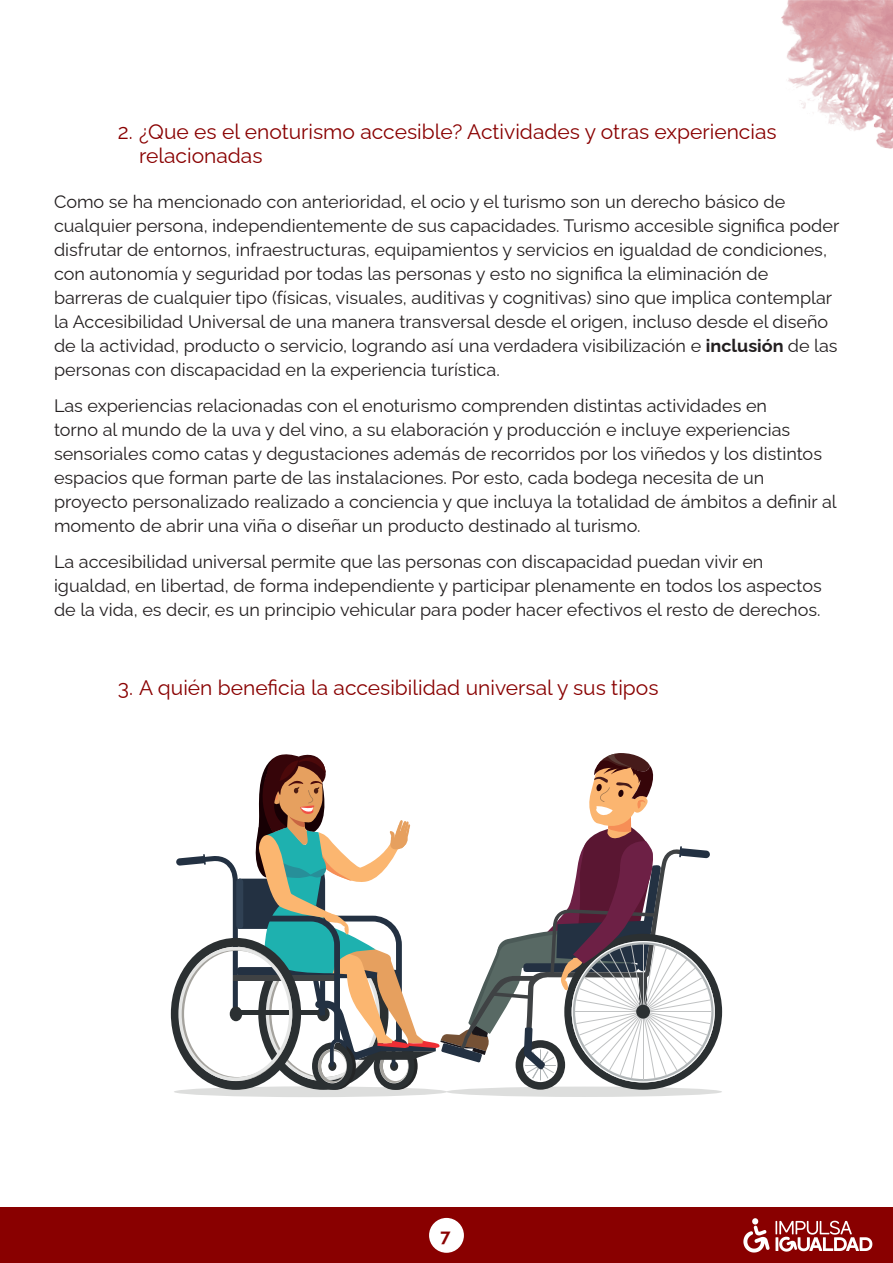
<style>
.page{position:relative;width:893px;height:1263px;background:#fff}
.page>*{position:absolute;margin:0;border:0;box-sizing:border-box;transform-origin:0 0}
.t1{font:21px/24px "Raleway";color:#890000}
.t2{font:18px/24px "Raleway";color:#231f20}
.t3{font:700 18px "Raleway";color:#890000}
.s1{font-weight:700}
</style>
<div class="page">
<img style="left:781px;top:0;width:112px;height:149px">
<div style="left:0;top:1208px;width:893px;height:55px;background:#890000"></div>
<img style="left:743px;top:1219px;width:130px;height:34px">
<div style="left:429px;top:1218px;width:35px;height:35px;background:#fff;border-radius:50%"></div>
<div style="left:446px;top:1086px;width:276px;height:11px;background:#dddedd;border-radius:50%"></div>
<div style="left:174px;top:1086px;width:273px;height:11px;background:#dddedd;border-radius:50%"></div>
<svg style="left:171px;top:753px;width:551px;height:337px"></svg>
<h1 class="t1" style="left:139px;top:117px;width:639px;text-indent:-21px">2. ¿Que es el enoturismo accesible? Actividades y otras experiencias relacionadas</h1>
<p class="t2" style="left:54px;top:188px;width:787px">Como se ha mencionado con anterioridad, el ocio y el turismo son un derecho básico de cualquier persona, independientemente de sus capacidades. Turismo accesible significa poder disfrutar de entornos, infraestructuras, equipamientos y servicios en igualdad de condiciones, con autonomía y seguridad por todas las personas y esto no significa la eliminación de barreras de cualquier tipo (físicas, visuales, auditivas y cognitivas) sino que implica contemplar la Accesibilidad Universal de una manera transversal desde el origen, incluso desde el diseño de la actividad, producto o servicio, logrando así una verdadera visibilización e <span class="s1">inclusión</span> de las personas con discapacidad en la experiencia turística.</p>
<p class="t2" style="left:54px;top:392px;width:784px">Las experiencias relacionadas con el enoturismo comprenden distintas actividades en<br>torno al mundo de la uva y del vino, a su elaboración y producción e incluye experiencias sensoriales como catas y degustaciones además de recorridos por los viñedos y los distintos espacios que forman parte de las instalaciones. Por esto, cada bodega necesita de un proyecto personalizado realizado a conciencia y que incluya la totalidad de ámbitos a definir al momento de abrir una viña o diseñar un producto destinado al turismo.</p>
<p class="t2" style="left:54px;top:548px;width:769px">La accesibilidad universal permite que las personas con discapacidad puedan vivir en igualdad, en libertad, de forma independiente y participar plenamente en todos los aspectos de la vida, es decir, es un principio vehicular para poder hacer efectivos el resto de derechos.</p>
<h1 class="t1" style="left:118px;top:673px;width:542px">3. A quién beneficia la accesibilidad universal y sus tipos</h1>
<p class="t3" style="left:440px;top:1221px;width:12px">7</p>
</div>
